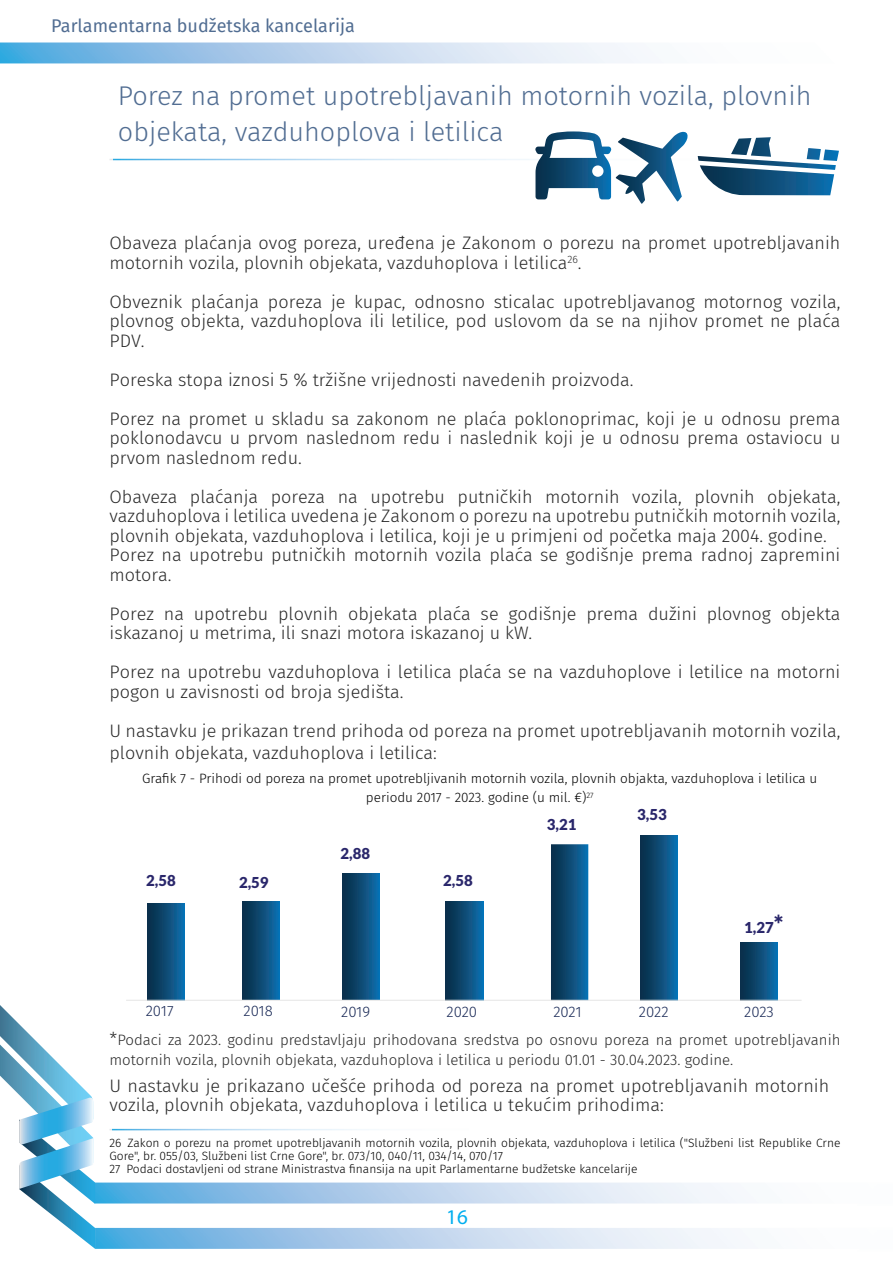
<style>
.page{position:relative;width:893px;height:1263px;background:#fff}
.page>*{position:absolute;margin:0;border:0;box-sizing:border-box;transform-origin:0 0}
.Naslov{font:300 27px/36px "Fira Sans";color:#516d92}
.t1{font:21px "Myriad Pro";color:#00aeef}
._1tekst{font:300 18px/19.5px "Fira Sans";color:#292929}
.t2{font:18px "Fira Sans";color:#516d92}
.t3{font:300 15px/19.5px "Fira Sans";color:#292929}
.Footnote_text{font:900 15px "Lato";color:#2a276b}
.Footnote_text-2{font:300 15px "Fira Sans";color:#182855}
.Podnaslov{font:300 13.5px/19.5px "Fira Sans";color:#000;text-align:center}
.t4{font:300 12px/12.9px "Fira Sans";color:#000}
.s1{font-size:24px}
.s2{font-size:18px}
</style>
<div class="page">
<img style="left:95px;top:1228px;width:641px;height:21px">
<img style="left:0;top:42px;width:641px;height:21px">
<img style="left:95px;top:1182px;width:642px;height:21px">
<svg style="left:0;top:1005px;width:95px;height:244px"></svg>
<div style="left:740px;top:943px;width:38px;height:57px;background:linear-gradient(to right,#092940,#106dab)"></div>
<div style="left:640px;top:835px;width:38px;height:166px;background:linear-gradient(to right,#0b2a41,#0f6ead)"></div>
<svg style="left:551px;top:844px;width:37px;height:156px;background:#0c4c77"></svg>
<svg style="left:446px;top:901px;width:37px;height:99px;background:#0c4c77"></svg>
<svg style="left:343px;top:873px;width:37px;height:126px;background:#0c4d78"></svg>
<div style="left:242px;top:902px;width:38px;height:97px;background:linear-gradient(to right,#0a2a40,#0f6eac)"></div>
<svg style="left:148px;top:903px;width:37px;height:97px;background:#0c4d78"></svg>
<hr style="left:126px;top:1000px;width:676px;height:1px;background:#e5e5e5">
<svg style="left:535px;top:131px;width:153px;height:73px"></svg>
<svg style="left:698px;top:137px;width:141px;height:58px"></svg>
<p class="t2" style="left:51px;top:12px;width:305px">Parlamentarna budžetska kancelarija</p>
<p class="Naslov" style="left:118px;top:77px;width:695px">Porez na promet upotrebljavanih motornih vozila, plovnih objekata, vazduhoplova i letilica</p>
<p class="_1tekst" style="left:110px;top:233px;width:732px">Obaveza plaćanja ovog poreza, uređena je Zakonom o porezu na promet upotrebljavanih motornih vozila, plovnih objekata, vazduhoplova i letilica<sup>26</sup>.</p>
<p class="_1tekst" style="left:110px;top:291px;width:732px;text-align:justify">Obveznik plaćanja poreza je kupac, odnosno sticalac upotrebljavanog motornog vozila, plovnog objekta, vazduhoplova ili letilice, pod uslovom da se na njihov promet ne plaća PDV.</p>
<p class="_1tekst" style="left:110px;top:369px;width:526px">Poreska stopa iznosi 5 % tržišne vrijednosti navedenih proizvoda.</p>
<p class="_1tekst" style="left:110px;top:408px;width:732px;text-align:justify">Porez na promet u skladu sa zakonom ne plaća poklonoprimac, koji je u odnosu prema poklonodavcu u prvom naslednom redu i naslednik koji je u odnosu prema ostaviocu u prvom naslednom redu.</p>
<p class="_1tekst" style="left:110px;top:487px;width:732px;text-align:justify">Obaveza plaćanja poreza na upotrebu putničkih motornih vozila, plovnih objekata, vazduhoplova i letilica uvedena je Zakonom o porezu na upotrebu putničkih motornih vozila, plovnih objekata, vazduhoplova i letilica, koji je u primjeni od početka maja 2004. godine.</p>
<p class="_1tekst" style="left:110px;top:545px;width:732px">Porez na upotrebu putničkih motornih vozila plaća se godišnje prema radnoj zapremini motora.</p>
<p class="_1tekst" style="left:110px;top:604px;width:732px">Porez na upotrebu plovnih objekata plaća se godišnje prema dužini plovnog objekta iskazanoj u metrima, ili snazi motora iskazanoj u kW.</p>
<p class="_1tekst" style="left:110px;top:662px;width:732px">Porez na upotrebu vazduhoplova i letilica plaća se na vazduhoplove i letilice na motorni pogon u zavisnosti od broja sjedišta.</p>
<p class="_1tekst" style="left:110px;top:720px;width:732px;line-height:21.6px">U nastavku je prikazan trend prihoda od poreza na promet upotrebljavanih motornih vozila, plovnih objekata, vazduhoplova i letilica:</p>
<p class="Podnaslov" style="left:142px;top:768px;width:677px">Grafik 7 - Prihodi od poreza na promet upotrebljivanih motornih vozila, plovnih objakta, vazduhoplova i letilica u periodu 2017 - 2023. godine (u mil. €)<sup>27</sup></p>
<p class="Footnote_text" style="left:146px;top:872px;width:31px">2,58</p>
<p class="Footnote_text" style="left:239px;top:874px;width:31px">2,59</p>
<p class="Footnote_text" style="left:340px;top:845px;width:31px">2,88</p>
<p class="Footnote_text" style="left:443px;top:871px;width:31px">2,58</p>
<p class="Footnote_text" style="left:547px;top:816px;width:31px">3,21</p>
<p class="Footnote_text" style="left:637px;top:805px;width:31px">3,53</p>
<p class="Footnote_text" style="left:744px;top:919px;width:41px">1,27<span class="s1">*</span></p>
<p class="Footnote_text-2" style="left:146px;top:1000px;width:29px">2017</p>
<p class="Footnote_text-2" style="left:244px;top:1000px;width:31px">2018</p>
<p class="Footnote_text-2" style="left:341px;top:1001px;width:30px">2019</p>
<p class="Footnote_text-2" style="left:447px;top:1001px;width:32px">2020</p>
<p class="Footnote_text-2" style="left:553px;top:1001px;width:30px">2021</p>
<p class="Footnote_text-2" style="left:639px;top:1001px;width:31px">2022</p>
<p class="Footnote_text-2" style="left:744px;top:1001px;width:31px">2023</p>
<p class="t3" style="left:110px;top:1030px;width:732px"><span class="s2">*</span>Podaci za 2023. godinu predstavljaju prihodovana sredstva po osnovu poreza na promet upotrebljavanih motornih vozila, plovnih objekata, vazduhoplova i letilica u periodu 01.01 - 30.04.2023. godine.</p>
<p class="_1tekst" style="left:110px;top:1075px;width:721px">U nastavku je prikazano učešće prihoda od poreza na promet upotrebljavanih motornih vozila, plovnih objekata, vazduhoplova i letilica u tekućim prihodima:</p>
<p class="t4" style="left:110px;top:1136px;width:732px">26 Zakon o porezu na promet upotrebljavanih motornih vozila, plovnih objekata, vazduhoplova i letilica ("Službeni list Republike Crne<br>Gore", br. 055/03, Službeni list Crne Gore", br. 073/10, 040/11, 034/14, 070/17</p>
<p class="t4" style="left:110px;top:1162px;width:530px">27 Podaci dostavljeni od strane Ministrastva finansija na upit Parlamentarne budžetske kancelarije</p>
<p class="t1" style="left:446px;top:1204px;width:23px">16</p>
</div>
